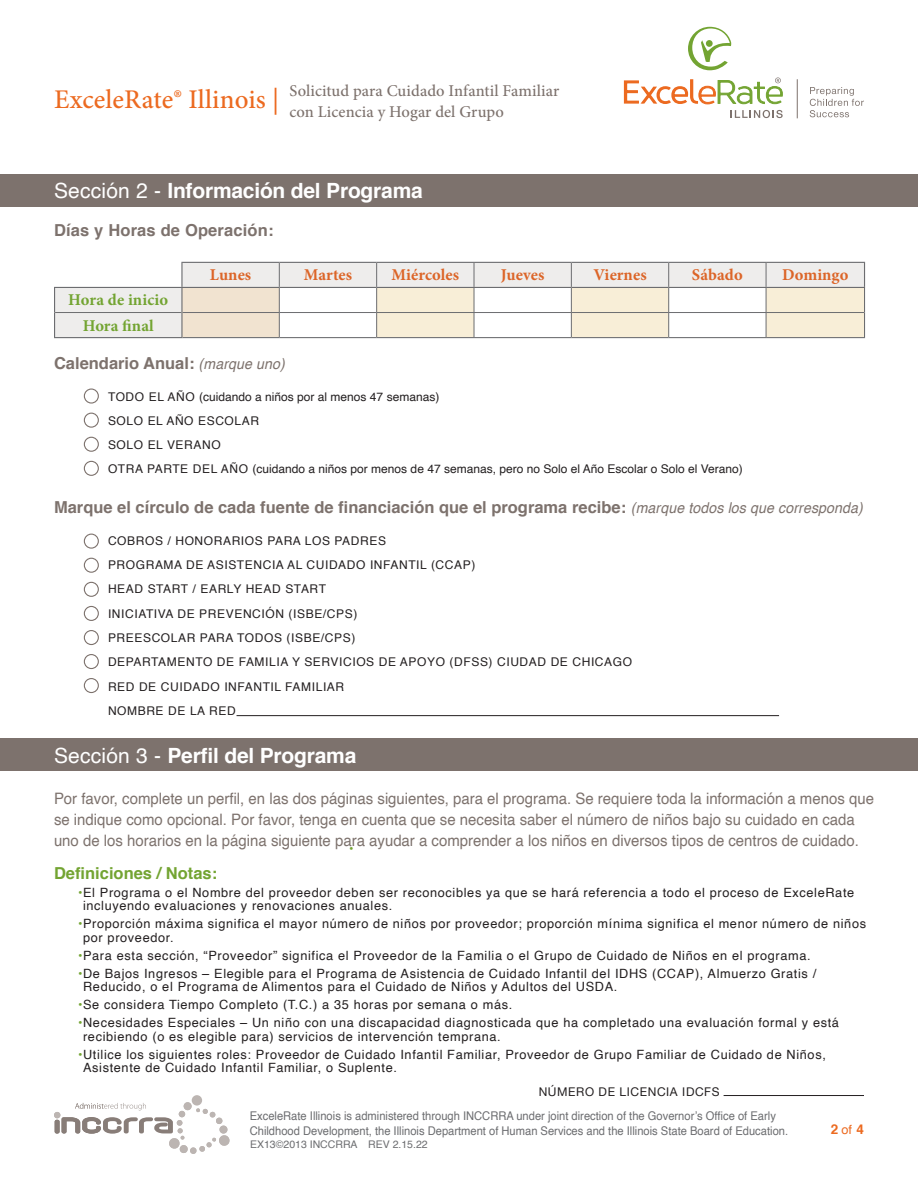
<style>
.page{position:relative;width:918px;height:1188px;background:#fff}
.page>*{position:absolute;margin:0;border:0;box-sizing:border-box;transform-origin:0 0}
.t1{font:700 21px "Helvetica";letter-spacing:-.01em;color:#fff}
.t2{font:700 16.5px "Helvetica";color:#7d726d}
.t3{font:500 16.5px/21px "Minion Pro";letter-spacing:.005em;color:#7d726d}
.t4{font:700 16.5px "Minion Pro";letter-spacing:.005em;color:#dc6528}
.t5{font:700 16.5px "Minion Pro";letter-spacing:.005em;color:#73a432}
.t6{font:700 16.5px "Helvetica";color:#73a432}
.t7{font:15.75px/21px "Helvetica";color:#7d726d;scale:.95 1}
.t8{font:700 13.5px "Helvetica";color:#ec6a20}
.t9{font:12.75px/13.5px "Helvetica";letter-spacing:.05em;color:#231f20}
.t10{font:700 12.75px "Helvetica";color:#73a432}
.t11{font:12px "Helvetica";letter-spacing:.05em;color:#231f20}
.t12{font:12px/15px "Helvetica";color:#6c6d70;scale:.93 1}
.t13{font:12px "Helvetica";color:#231f20}
.t14{font:12px "Helvetica Neue";letter-spacing:.05em;color:#231f20}
.t15{font:10.5px "Helvetica";color:#6c6d70}
.s1{font-size:27px;color:#ec6a20}
.s2{font-weight:400;font-size:27px;color:#ec6a20}
.s3{font-weight:400}
.s4{font-weight:400;font-style:italic;font-size:15px}
.s5{font-weight:700;color:#73a432}
.s6{font-weight:400;font-size:12.75px}
</style>
<div class="page">
<svg style="left:810px;top:87px;width:54px;height:30px"></svg>
<hr style="left:797px;top:79px;width:1px;height:39px;background:#7d726d">
<svg style="left:688px;top:27px;width:43px;height:43px"></svg>
<svg style="left:624px;top:78px;width:159px;height:40px"></svg>
<hr style="left:724px;top:1095px;width:140px;height:1px;background:#231f20">
<div style="left:192px;top:1095px;width:10px;height:11px;background:#bcb5b2;border-radius:50%"></div>
<svg style="left:54px;top:1103px;width:176px;height:51px"></svg>
<div style="left:0;top:174px;width:918px;height:32px;background:#7d726d"></div>
<div style="left:0;top:739px;width:918px;height:32px;background:#7d726d"></div>
<svg style="left:55px;top:263px;width:321px;height:74px;fill:#eeedec"></svg>
<hr style="left:55px;top:312px;width:126px;height:1px;background:#6c6d70">
<hr style="left:279px;top:312px;width:98px;height:1px;background:#6c6d70">
<svg style="left:183px;top:263px;width:97px;height:74px;background:#ece3d6"></svg>
<hr style="left:181px;top:262px;width:98px;height:1px;background:#6c6d70">
<hr style="left:181px;top:263px;width:2px;height:24px;background:#6c6d70">
<hr style="left:279px;top:262px;width:98px;height:1px;background:#6c6d70">
<hr style="left:377px;top:262px;width:97px;height:1px;background:#6c6d70">
<hr style="left:474px;top:262px;width:97px;height:1px;background:#6c6d70">
<hr style="left:571px;top:262px;width:98px;height:1px;background:#6c6d70">
<hr style="left:669px;top:262px;width:97px;height:1px;background:#6c6d70">
<hr style="left:766px;top:262px;width:99px;height:1px;background:#6c6d70">
<hr style="left:182px;top:287px;width:97px;height:1px;background:#6c6d70">
<hr style="left:279px;top:287px;width:98px;height:1px;background:#6c6d70">
<hr style="left:54px;top:287px;width:128px;height:1px;background:#6c6d70">
<hr style="left:181px;top:288px;width:2px;height:25px;background:#6c6d70">
<svg style="left:54px;top:288px;width:1px;height:49px"></svg>
<hr style="left:181px;top:313px;width:2px;height:24px;background:#6c6d70">
<hr style="left:54px;top:337px;width:129px;height:1px;background:#6c6d70">
<svg style="left:376px;top:263px;width:489px;height:74px"></svg>
<hr style="left:183px;top:337px;width:96px;height:1px;background:#6c6d70">
<hr style="left:279px;top:337px;width:98px;height:1px;background:#6c6d70">
<hr style="left:377px;top:337px;width:97px;height:1px;background:#6c6d70">
<hr style="left:474px;top:337px;width:97px;height:1px;background:#6c6d70">
<hr style="left:571px;top:337px;width:98px;height:1px;background:#6c6d70">
<hr style="left:669px;top:337px;width:97px;height:1px;background:#6c6d70">
<hr style="left:766px;top:337px;width:99px;height:1px;background:#6c6d70">
<div style="left:84px;top:388px;width:15px;height:16px;border:1px solid #7d726d;border-radius:50%"></div>
<div style="left:84px;top:413px;width:15px;height:15px;border:1px solid #7d726d;border-radius:50%"></div>
<div style="left:84px;top:437px;width:15px;height:15px;border:1px solid #7d726d;border-radius:50%"></div>
<div style="left:84px;top:461px;width:15px;height:15px;border:1px solid #7d726d;border-radius:50%"></div>
<div style="left:84px;top:534px;width:15px;height:15px;border:1px solid #7d726d;border-radius:50%"></div>
<div style="left:84px;top:558px;width:15px;height:15px;border:1px solid #7d726d;border-radius:50%"></div>
<div style="left:84px;top:582px;width:15px;height:15px;border:1px solid #7d726d;border-radius:50%"></div>
<div style="left:84px;top:606px;width:15px;height:15px;border:1px solid #7d726d;border-radius:50%"></div>
<div style="left:84px;top:630px;width:15px;height:15px;border:1px solid #7d726d;border-radius:50%"></div>
<div style="left:84px;top:654px;width:15px;height:15px;border:1px solid #7d726d;border-radius:50%"></div>
<div style="left:84px;top:678px;width:15px;height:15px;border:1px solid #7d726d;border-radius:50%"></div>
<hr style="left:237px;top:715px;width:542px;height:1px;background:#231f20">
<p class="t3" style="left:289px;top:80px;width:271px;text-indent:-235px"><span class="s1">ExceleRate® Illinois</span> <span class="s2">|</span> Solicitud para Cuidado Infantil Familiar con Licencia y Hogar del Grupo</p>
<p class="t1" style="left:54px;top:174px;width:370px"><span class="s3">Sección 2 -</span> Información del Programa</p>
<p class="t2" style="left:54px;top:217px;width:221px">Días y Horas de Operación:</p>
<p class="t4" style="left:210px;top:263px;width:43px">Lunes</p>
<p class="t4" style="left:304px;top:263px;width:50px">Martes</p>
<p class="t4" style="left:391px;top:263px;width:69px">Miércoles</p>
<p class="t4" style="left:501px;top:263px;width:45px">Jueves</p>
<p class="t4" style="left:593px;top:263px;width:55px">Viernes</p>
<p class="t4" style="left:692px;top:263px;width:52px">Sábado</p>
<p class="t4" style="left:782px;top:263px;width:68px">Domingo</p>
<p class="t5" style="left:68px;top:289px;width:101px">Hora de inicio</p>
<p class="t5" style="left:83px;top:314px;width:73px">Hora final</p>
<p class="t2" style="left:54px;top:350px;width:232px">Calendario Anual: <span class="s4">(marque uno)</span></p>
<p class="t13" style="left:108px;top:387px;width:333px">TODO EL AÑO (cuidando a niños por al menos 47 semanas)</p>
<p class="t11" style="left:108px;top:411px;width:153px">SOLO EL AÑO ESCOLAR</p>
<p class="t11" style="left:108px;top:435px;width:114px">SOLO EL VERANO</p>
<p class="t13" style="left:108px;top:459px;width:636px">OTRA PARTE DEL AÑO (cuidando a niños por menos de 47 semanas, pero no Solo el Año Escolar o Solo el Verano)</p>
<p class="t2" style="left:54px;top:494px;width:810px">Marque el círculo de cada fuente de financiación que el programa recibe: <span class="s4">(marque todos los que corresponda)</span></p>
<p class="t11" style="left:108px;top:531px;width:280px">COBROS / HONORARIOS PARA LOS PADRES</p>
<p class="t11" style="left:108px;top:556px;width:369px">PROGRAMA DE ASISTENCIA AL CUIDADO INFANTIL (CCAP)</p>
<p class="t11" style="left:108px;top:580px;width:220px">HEAD START / EARLY HEAD START</p>
<p class="t11" style="left:108px;top:604px;width:251px">INICIATIVA DE PREVENCIÓN (ISBE/CPS)</p>
<p class="t11" style="left:108px;top:629px;width:249px">PREESCOLAR PARA TODOS (ISBE/CPS)</p>
<p class="t11" style="left:108px;top:653px;width:526px">DEPARTAMENTO DE FAMILIA Y SERVICIOS DE APOYO (DFSS) CIUDAD DE CHICAGO</p>
<p class="t11" style="left:108px;top:677px;width:238px">RED DE CUIDADO INFANTIL FAMILIAR</p>
<p class="t11" style="left:108px;top:701px;width:129px">NOMBRE DE LA RED</p>
<p class="t1" style="left:54px;top:738px;width:304px"><span class="s3">Sección 3 -</span> Perfil del Programa</p>
<p class="t7" style="left:54px;top:788px;width:865px">Por favor, complete un perfil, en las dos páginas siguientes, para el programa. Se requiere toda la información a menos que se indique como opcional. Por favor, tenga en cuenta que se necesita saber el número de niños bajo su cuidado en cada uno de los horarios en la página siguiente para ayudar a comprender a los niños en diversos tipos de centros de cuidado.</p>
<p class="t6" style="left:54px;top:860px;width:165px">Definiciones / Notas:</p>
<p class="t9" style="left:83px;top:886px;width:773px;text-indent:-5px"><span class="s5">•</span>El Programa o el Nombre del proveedor deben ser reconocibles ya que se hará referencia a todo el proceso de ExceleRate incluyendo evaluaciones y renovaciones anuales.</p>
<p class="t9" style="left:83px;top:918px;width:785px;text-indent:-5px"><span class="s5">•</span>Proporción máxima significa el mayor número de niños por proveedor; proporción mínima significa el menor número de niños por proveedor.</p>
<p class="t9" style="left:78px;top:949px;width:734px"><span class="s5">•</span>Para esta sección, “Proveedor” significa el Proveedor de la Familia o el Grupo de Cuidado de Niños en el programa.</p>
<p class="t9" style="left:83px;top:967px;width:735px;text-indent:-5px"><span class="s5">•</span>De Bajos Ingresos – Elegible para el Programa de Asistencia de Cuidado Infantil del IDHS (CCAP), Almuerzo Gratis /<br>Reducido, o el Programa de Alimentos para el Cuidado de Niños y Adultos del USDA.</p>
<p class="t9" style="left:78px;top:999px;width:436px"><span class="s5">•</span>Se considera Tiempo Completo (T.C.) a 35 horas por semana o más.</p>
<p class="t9" style="left:83px;top:1017px;width:757px;text-indent:-5px"><span class="s5">•</span>Necesidades Especiales – Un niño con una discapacidad diagnosticada que ha completado una evaluación formal y está recibiendo (o es elegible para) servicios de intervención temprana.</p>
<p class="t9" style="left:83px;top:1048px;width:744px;text-indent:-5px"><span class="s5">•</span>Utilice los siguientes roles: Proveedor de Cuidado Infantil Familiar, Proveedor de Grupo Familiar de Cuidado de Niños,<br>Asistente de Cuidado Infantil Familiar, o Suplente.</p>
<p class="t10" style="left:349px;top:838px;width:6px">•</p>
<p class="t14" style="left:539px;top:1083px;width:182px">NÚMERO DE LICENCIA IDCFS</p>
<p class="t12" style="left:250px;top:1109px;width:580px">ExceleRate Illinois is administered through INCCRRA under joint direction of the Governor’s Office of Early<br>Childhood Development, the Illinois Department of Human Services and the Illinois State Board of Education.</p>
<p class="t15" style="left:250px;top:1136px;width:179px">EX13©2013 INCCRRA REV 2.15.22</p>
<p class="t8" style="left:831px;top:1118px;width:35px">2 <span class="s6">of</span> 4</p>
</div>
